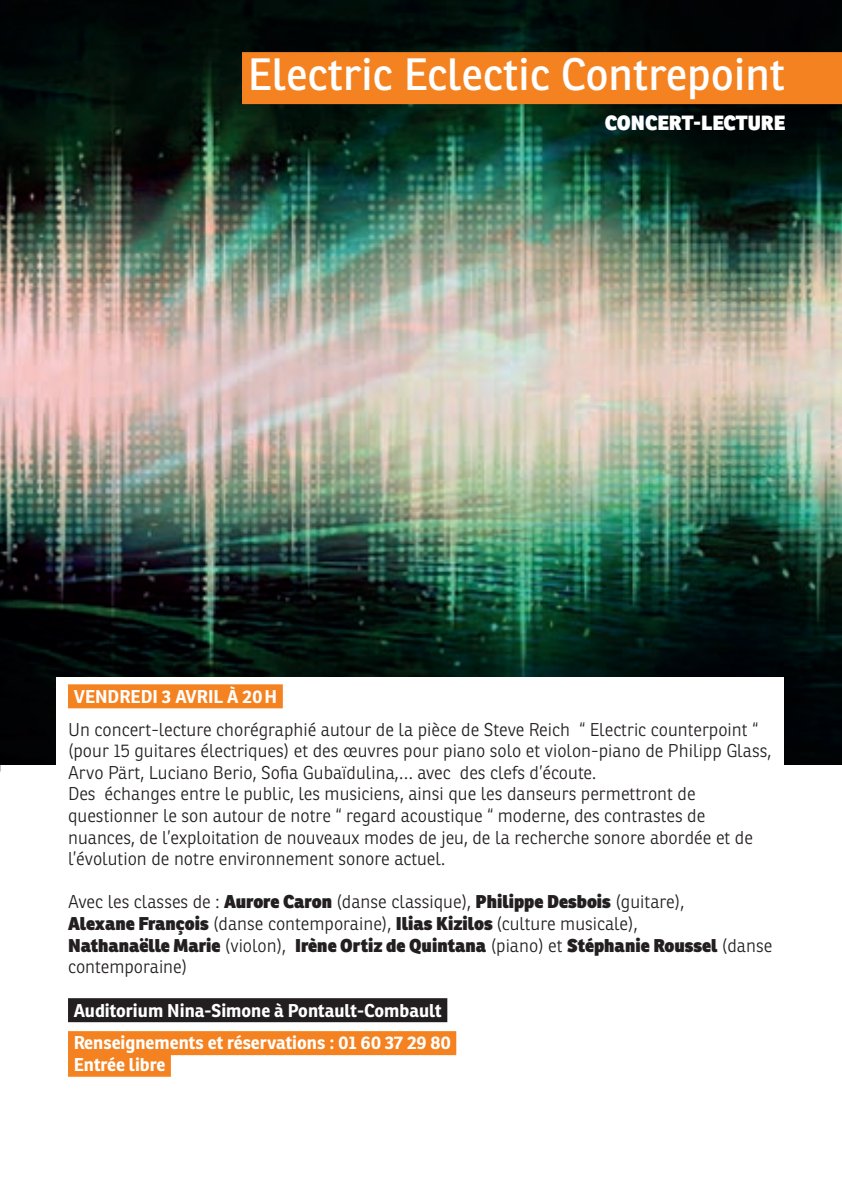
<style>
.page{position:relative;width:842px;height:1191px;background:#fff}
.page>*{position:absolute;margin:0;border:0;box-sizing:border-box;transform-origin:0 0}
.t1{font:44px "Ronnia";color:#fff}
.t2{font:800 20px "Ronnia";color:#fff}
.t3{font:300 18px/21.6px "Ronnia";color:#231f20}
.t4{font:700 18px/33px "Ronnia";color:#fff}
.s1{font-weight:800}
</style>
<div class="page">
<img style="left:0;top:0;width:842px;height:764px">
<div style="left:242px;top:52px;width:600px;height:52px;background:#f58220"></div>
<div style="left:57px;top:677px;width:727px;height:514px;background:#fff"></div>
<div style="left:68px;top:684px;width:215px;height:24px;background:#f58220"></div>
<div style="left:68px;top:998px;width:379px;height:24px;background:#231f20"></div>
<div style="left:68px;top:1031px;width:388px;height:24px;background:#f58220"></div>
<div style="left:68px;top:1052px;width:103px;height:24px;background:#f58220"></div>
<h1 class="t1" style="left:248px;top:47px;width:539px">Electric Eclectic Contrepoint</h1>
<p class="t2" style="left:605px;top:110px;width:182px">CONCERT-LECTURE</p>
<p class="t4" style="left:74px;top:679px;width:205px">VENDREDI 3 AVRIL À 20H</p>
<p class="t3" style="left:68px;top:718px;width:705px">Un concert-lecture chorégraphié autour de la pièce de Steve Reich “ Electric counterpoint “ (pour 15 guitares électriques) et des œuvres pour piano solo et violon-piano de Philipp Glass, Arvo Pärt, Luciano Berio, Sofia Gubaïdulina,… avec des clefs d’écoute.<br>Des échanges entre le public, les musiciens, ainsi que les danseurs permettront de questionner le son autour de notre “ regard acoustique “ moderne, des contrastes de nuances, de l’exploitation de nouveaux modes de jeu, de la recherche sonore abordée et de l’évolution de notre environnement sonore actuel.</p>
<p class="t3" style="left:68px;top:891px;width:706px">Avec les classes de : <span class="s1">Aurore Caron</span> (danse classique), <span class="s1">Philippe Desbois</span> (guitare),<br><span class="s1">Alexane François</span> (danse contemporaine), <span class="s1">Ilias Kizilos</span> (culture musicale),<br><span class="s1">Nathanaëlle Marie</span> (violon), <span class="s1">Irène Ortiz de Quintana</span> (piano) et <span class="s1">Stéphanie Roussel</span> (danse contemporaine)</p>
<p class="t4" style="left:74px;top:993px;width:378px">Auditorium Nina-Simone à Pontault-Combault<br>Renseignements et réservations : 01 60 37 29 80</p>
<p class="t4" style="left:74px;top:1048px;width:93px">Entrée libre</p>
</div>
